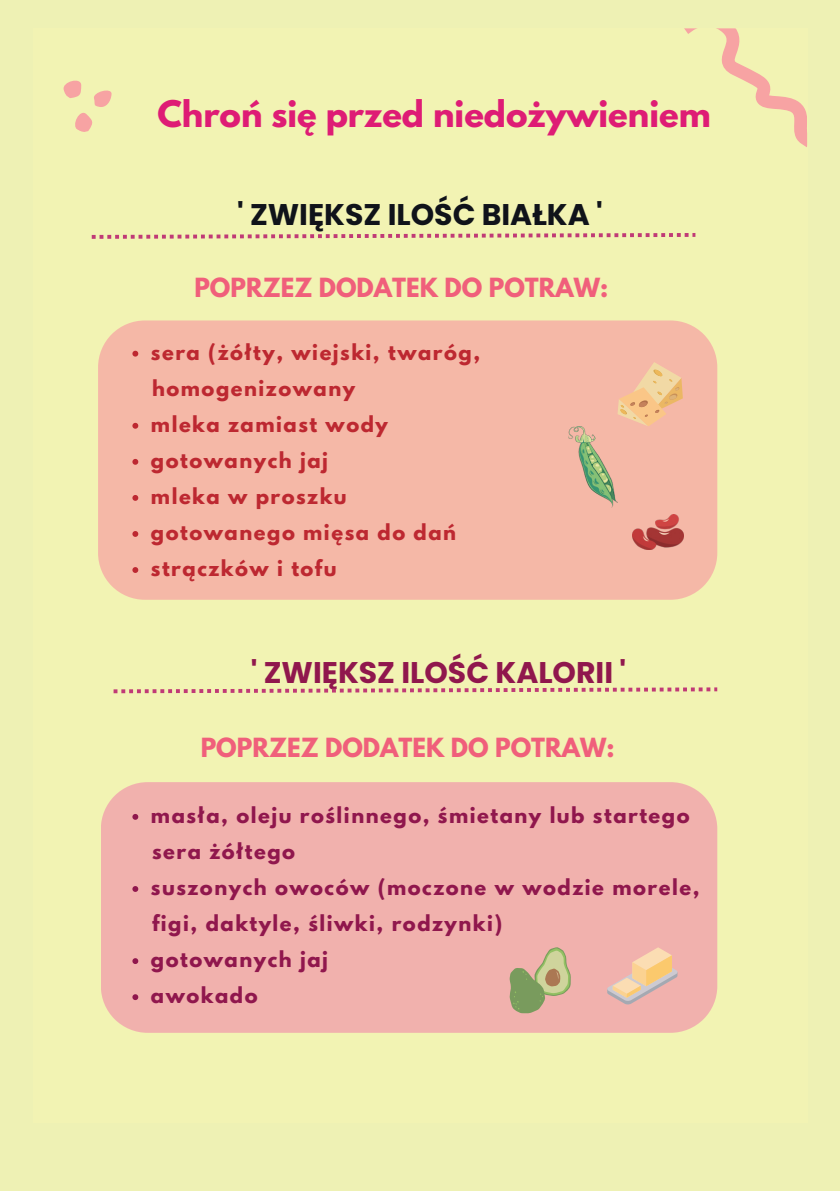
<style>
.page{position:relative;width:840px;height:1191px;background:#fff}
.page>*{position:absolute;margin:0;border:0;box-sizing:border-box;transform-origin:0 0}
.t1{font:700 32.4px "League Spartan";color:#de1c75}
.t2{font:700 29.8px "Poppins";color:#90174d}
.t3{font:700 29.8px "Poppins";color:#10131a}
.t4{font:700 23.4px "League Spartan";color:#f05f7b}
.t5{font:700 19.4px/36px "League Spartan";letter-spacing:.08em;color:#90174d}
.t6{font:700 19.4px/36px "League Spartan";letter-spacing:.08em;color:#bd2831}
</style>
<div class="page">
<div style="left:0;top:0;width:839px;height:1191px;background:#eef1b4"></div>
<div style="left:33px;top:28px;width:773px;height:1094px;background:#f2f3b3"></div>
<svg style="left:63px;top:80px;width:49px;height:52px"></svg>
<svg style="left:684px;top:28px;width:122px;height:119px"></svg>
<div style="left:98px;top:320px;width:619px;height:279px;background:#f5b8a7"></div>
<svg style="left:92px;top:233px;width:603px;height:6px"></svg>
<svg style="left:617px;top:362px;width:65px;height:64px;background:#f2c198"></svg>
<img style="left:568px;top:426px;width:49px;height:81px">
<img style="left:632px;top:514px;width:51px;height:35px">
<svg style="left:132px;top:351px;width:6px;height:5px"></svg>
<svg style="left:132px;top:423px;width:6px;height:6px"></svg>
<svg style="left:132px;top:459px;width:6px;height:6px"></svg>
<svg style="left:132px;top:495px;width:6px;height:6px"></svg>
<svg style="left:132px;top:531px;width:6px;height:6px"></svg>
<svg style="left:132px;top:567px;width:6px;height:6px"></svg>
<svg style="left:113px;top:687px;width:603px;height:6px"></svg>
<div style="left:101px;top:782px;width:616px;height:250px;background:#f1b1ad"></div>
<svg style="left:132px;top:814px;width:6px;height:5px"></svg>
<svg style="left:132px;top:886px;width:6px;height:6px"></svg>
<svg style="left:132px;top:958px;width:6px;height:6px"></svg>
<svg style="left:132px;top:994px;width:6px;height:6px"></svg>
<svg style="left:606px;top:947px;width:71px;height:57px;background:#ecbfa8"></svg>
<svg style="left:509px;top:947px;width:61px;height:66px;background:#bbae87"></svg>
<h1 class="t1" style="left:157px;top:88px;width:554px">Chroń się przed niedożywieniem</h1>
<h2 class="t3" style="left:237px;top:197px;width:367px">' ZWIĘKSZ ILOŚĆ BIAŁKA '</h2>
<p class="t4" style="left:194px;top:269px;width:415px">POPRZEZ DODATEK DO POTRAW:</p>
<p class="t6" style="left:151px;top:333px;width:330px">sera (żółty, wiejski, twaróg,</p>
<p class="t6" style="left:152px;top:369px;width:204px">homogenizowany</p>
<p class="t6" style="left:151px;top:405px;width:306px">mleka zamiast wody gotowanych jaj<br>mleka w proszku gotowanego mięsa do dań strączków i tofu</p>
<h2 class="t2" style="left:250px;top:655px;width:377px">' ZWIĘKSZ ILOŚĆ KALORII '</h2>
<p class="t4" style="left:200px;top:729px;width:415px">POPRZEZ DODATEK DO POTRAW:</p>
<p class="t5" style="left:151px;top:796px;width:540px">masła, oleju roślinnego, śmietany lub startego</p>
<p class="t5" style="left:152px;top:832px;width:145px">sera żółtego</p>
<p class="t5" style="left:151px;top:868px;width:549px">suszonych owoców (moczone w wodzie morele,</p>
<p class="t5" style="left:152px;top:904px;width:351px">figi, daktyle, śliwki, rodzynki)</p>
<p class="t5" style="left:151px;top:940px;width:178px">gotowanych jaj awokado</p>
</div>
